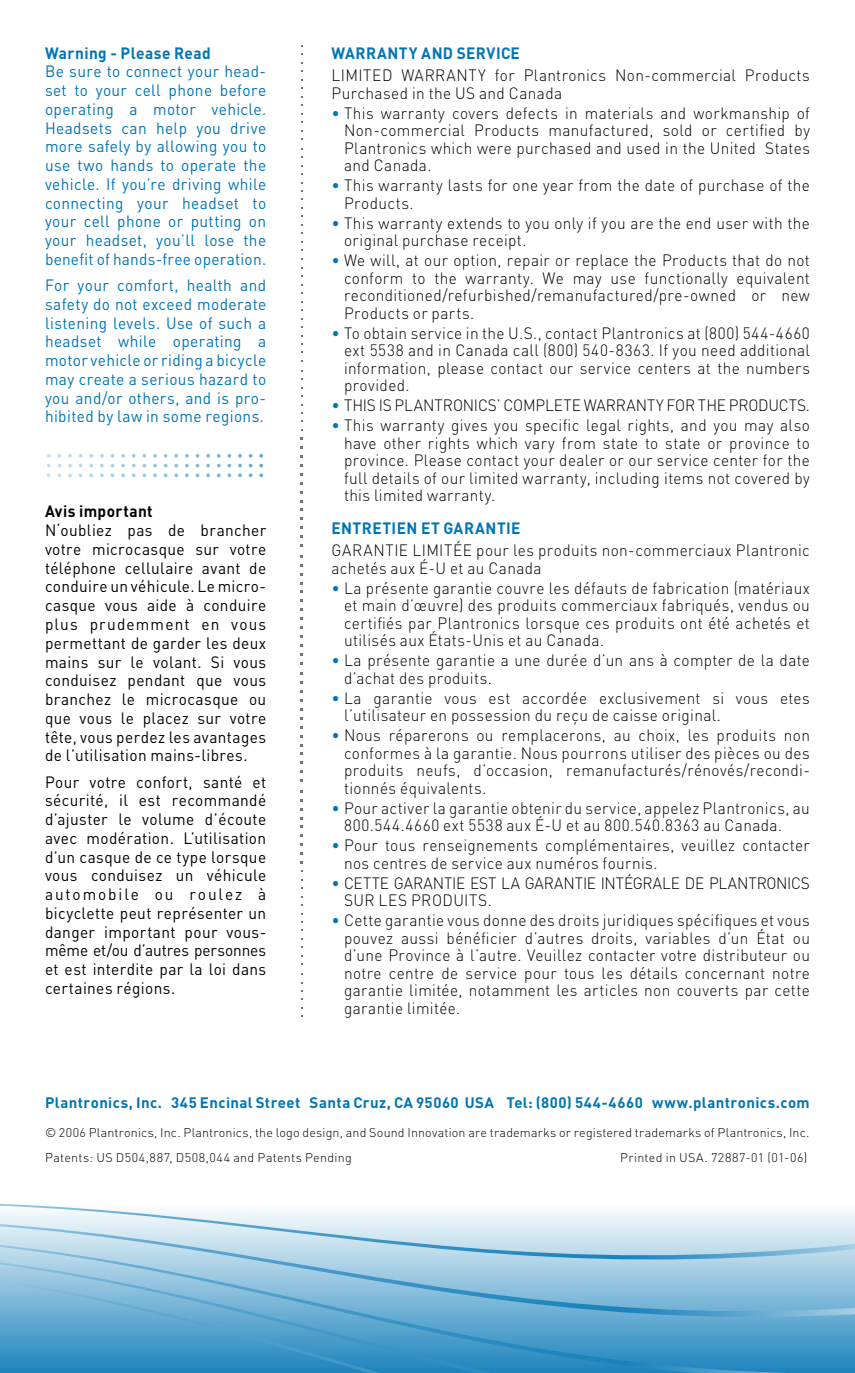
<style>
.page{position:relative;width:855px;height:1373px;background:#fff}
.page>*{position:absolute;margin:0;border:0;box-sizing:border-box;transform-origin:0 0}
.t1{font:300 16.25px/17.5px "DIN";letter-spacing:.025em;color:#000;scale:.95 1}
.t2{font:16.25px/18.8px "DIN";letter-spacing:.025em;color:#000;text-align:justify;scale:.95 1}
.t3{font:16.25px/18.8px "DIN";letter-spacing:.025em;color:#0074b4;text-align:justify;scale:.95 1}
.t4{font:300 16.25px/17.5px "DIN";letter-spacing:-.005em;color:#000;scale:.95 1}
.t5{font:700 16.25px "DIN";letter-spacing:.03em;color:#0074b4;scale:.95 1}
.t6{font:700 16.25px "DIN";letter-spacing:.025em;color:#000;scale:.95 1}
.t7{font:700 15px "DIN";letter-spacing:.03em;color:#0074b4}
.t8{font:300 12.5px/25px "DIN";letter-spacing:.015em;color:#000}
.t9{font:300 12.5px "DIN";letter-spacing:.035em;color:#000}
.s1{color:#0074b4}
</style>
<div class="page">
<svg style="left:0;top:1204px;width:855px;height:17px"></svg>
<svg style="left:0;top:1221px;width:855px;height:20px;background:#d3e7f2"></svg>
<svg style="left:0;top:1241px;width:855px;height:131px;background:#70b1d5"></svg>
<svg style="left:47px;top:454px;width:4px;height:4px"></svg>
<svg style="left:47px;top:464px;width:4px;height:3px"></svg>
<svg style="left:47px;top:473px;width:4px;height:4px"></svg>
<svg style="left:58px;top:454px;width:3px;height:4px"></svg>
<svg style="left:68px;top:454px;width:4px;height:4px"></svg>
<svg style="left:68px;top:464px;width:4px;height:3px"></svg>
<svg style="left:68px;top:473px;width:4px;height:4px"></svg>
<svg style="left:79px;top:454px;width:4px;height:4px"></svg>
<svg style="left:79px;top:473px;width:4px;height:4px"></svg>
<svg style="left:89px;top:454px;width:4px;height:4px"></svg>
<svg style="left:89px;top:464px;width:4px;height:3px"></svg>
<svg style="left:89px;top:473px;width:4px;height:4px"></svg>
<svg style="left:100px;top:454px;width:4px;height:4px"></svg>
<svg style="left:100px;top:464px;width:4px;height:3px"></svg>
<svg style="left:100px;top:473px;width:4px;height:4px"></svg>
<svg style="left:111px;top:454px;width:3px;height:4px"></svg>
<svg style="left:111px;top:473px;width:3px;height:4px"></svg>
<svg style="left:121px;top:454px;width:4px;height:4px"></svg>
<svg style="left:121px;top:464px;width:4px;height:3px"></svg>
<svg style="left:121px;top:473px;width:4px;height:4px"></svg>
<svg style="left:132px;top:454px;width:4px;height:4px"></svg>
<svg style="left:132px;top:464px;width:4px;height:3px"></svg>
<svg style="left:132px;top:473px;width:4px;height:4px"></svg>
<svg style="left:143px;top:454px;width:3px;height:4px"></svg>
<svg style="left:143px;top:473px;width:3px;height:4px"></svg>
<svg style="left:153px;top:454px;width:4px;height:4px"></svg>
<svg style="left:153px;top:464px;width:4px;height:3px"></svg>
<svg style="left:153px;top:473px;width:4px;height:4px"></svg>
<svg style="left:164px;top:454px;width:4px;height:4px"></svg>
<svg style="left:164px;top:464px;width:4px;height:3px"></svg>
<svg style="left:164px;top:473px;width:4px;height:4px"></svg>
<svg style="left:174px;top:454px;width:4px;height:4px"></svg>
<svg style="left:174px;top:464px;width:4px;height:3px"></svg>
<svg style="left:174px;top:473px;width:4px;height:4px"></svg>
<svg style="left:185px;top:454px;width:4px;height:4px"></svg>
<svg style="left:185px;top:464px;width:4px;height:3px"></svg>
<svg style="left:185px;top:473px;width:4px;height:4px"></svg>
<svg style="left:196px;top:454px;width:3px;height:4px"></svg>
<svg style="left:196px;top:473px;width:3px;height:4px"></svg>
<svg style="left:206px;top:454px;width:4px;height:4px"></svg>
<svg style="left:206px;top:464px;width:4px;height:3px"></svg>
<svg style="left:206px;top:473px;width:4px;height:4px"></svg>
<svg style="left:217px;top:454px;width:4px;height:4px"></svg>
<svg style="left:217px;top:464px;width:4px;height:3px"></svg>
<svg style="left:217px;top:473px;width:4px;height:4px"></svg>
<svg style="left:228px;top:454px;width:3px;height:4px"></svg>
<svg style="left:228px;top:473px;width:3px;height:4px"></svg>
<svg style="left:238px;top:454px;width:4px;height:4px"></svg>
<svg style="left:238px;top:464px;width:4px;height:3px"></svg>
<svg style="left:238px;top:473px;width:4px;height:4px"></svg>
<svg style="left:249px;top:454px;width:4px;height:4px"></svg>
<svg style="left:249px;top:464px;width:4px;height:3px"></svg>
<svg style="left:249px;top:473px;width:4px;height:4px"></svg>
<svg style="left:259px;top:454px;width:4px;height:4px"></svg>
<svg style="left:259px;top:464px;width:4px;height:3px"></svg>
<svg style="left:259px;top:473px;width:4px;height:4px"></svg>
<p class="t5" style="left:45px;top:42px;width:176px">Warning - Please Read</p>
<p class="t3" style="left:45px;top:62px;width:234px">Be sure to connect your head&shy;set to your cell phone before operating a motor vehicle.<br>Headsets can help you drive more safely by allowing you to use two hands to operate the vehicle. If you’re driving while connecting your headset to your cell phone or putting on your headset, you’ll lose the benefit of hands-free operation.</p>
<p class="t3" style="left:45px;top:275px;width:234px">For your comfort, health and safety do not exceed moderate listening levels. Use of such a headset while operating a motor vehicle or riding a bicycle may create a serious hazard to you and/or others, and is pro&shy;hibited by law in some regions.</p>
<p class="t6" style="left:45px;top:501px;width:115px">Avis important</p>
<p class="t2" style="left:45px;top:520px;width:234px">N‘oubliez pas de brancher votre microcasque sur votre téléphone cellulaire avant de conduire un véhicule. Le micro&shy;casque vous aide à conduire plus prudemment en vous permettant de garder les deux mains sur le volant. Si vous conduisez pendant que vous branchez le microcasque ou que vous le placez sur votre tête, vous perdez les avantages de l’utilisation mains-libres.</p>
<p class="t2" style="left:45px;top:772px;width:234px">Pour votre confort, santé et sécurité, il est recommandé d’ajuster le volume d’écoute avec modération. L’utilisation d’un casque de ce type lorsque vous conduisez un véhicule automobile ou roulez à bicyclette peut représenter un danger important pour vous&shy;même et/ou d’autres personnes et est interdite par la loi dans certaines régions.</p>
<p class="t5" style="left:332px;top:42px;width:200px">WARRANTY AND SERVICE</p>
<p class="t1" style="left:332px;top:66px;width:505px">LIMITED WARRANTY for Plantronics Non-commercial Products<br>Purchased in the US and Canada</p>
<p class="t1" style="left:344px;top:104px;width:492px;text-align:justify;text-indent:-12px"><span class="s1">•</span> This warranty covers defects in materials and workmanship of Non-commercial Products manufactured, sold or certified by Plantronics which were purchased and used in the United States and Canada.</p>
<p class="t1" style="left:344px;top:176px;width:492px;text-indent:-12px"><span class="s1">•</span> This warranty lasts for one year from the date of purchase of the<br>Products.</p>
<p class="t1" style="left:344px;top:214px;width:492px;text-indent:-12px"><span class="s1">•</span> This warranty extends to you only if you are the end user with the original purchase receipt.</p>
<p class="t1" style="left:344px;top:251px;width:492px;text-align:justify;text-indent:-12px"><span class="s1">•</span> We will, at our option, repair or replace the Products that do not conform to the warranty. We may use functionally equivalent reconditioned/refurbished/remanufactured/pre-owned or new Products or parts.</p>
<p class="t1" style="left:344px;top:324px;width:492px;text-align:justify;text-indent:-12px"><span class="s1">•</span> To obtain service in the U.S., contact Plantronics at (800) 544-4660 ext 5538 and in Canada call (800) 540-8363. If you need additional information, please contact our service centers at the numbers provided.</p>
<p class="t4" style="left:332px;top:396px;width:505px"><span class="s1">•</span> THIS IS PLANTRONICS’ COMPLETE WARRANTY FOR THE PRODUCTS.</p>
<p class="t1" style="left:344px;top:416px;width:492px;text-align:justify;text-indent:-12px"><span class="s1">•</span> This warranty gives you specific legal rights, and you may also have other rights which vary from state to state or province to province. Please contact your dealer or our service center for the full details of our limited warranty, including items not covered by this limited warranty.</p>
<p class="t5" style="left:332px;top:517px;width:201px">ENTRETIEN ET GARANTIE</p>
<p class="t1" style="left:332px;top:541px;width:505px">GARANTIE LIMITÉE pour les produits non-commerciaux Plantronic achetés aux É-U et au Canada</p>
<p class="t1" style="left:344px;top:579px;width:492px;text-align:justify;text-indent:-12px"><span class="s1">•</span> La présente garantie couvre les défauts de fabrication (matériaux et main d’œuvre) des produits commerciaux fabriqués, vendus ou certifiés par Plantronics lorsque ces produits ont été achetés et utilisés aux États-Unis et au Canada.</p>
<p class="t1" style="left:344px;top:651px;width:492px;text-indent:-12px"><span class="s1">•</span> La présente garantie a une durée d’un ans à compter de la date d’achat des produits.</p>
<p class="t1" style="left:344px;top:689px;width:492px;text-indent:-12px"><span class="s1">•</span> La garantie vous est accordée exclusivement si vous etes l’utilisateur en possession du reçu de caisse original.</p>
<p class="t1" style="left:344px;top:726px;width:492px;text-align:justify;text-indent:-12px"><span class="s1">•</span> Nous réparerons ou remplacerons, au choix, les produits non conformes à la garantie. Nous pourrons utiliser des pièces ou des produits neufs, d’occasion, remanufacturés/rénovés/recondi&shy;tionnés équivalents.</p>
<p class="t1" style="left:344px;top:799px;width:492px;text-indent:-12px"><span class="s1">•</span> Pour activer la garantie obtenir du service, appelez Plantronics, au<br>800.544.4660 ext 5538 aux É-U et au 800.540.8363 au Canada.</p>
<p class="t1" style="left:344px;top:836px;width:492px;text-indent:-12px"><span class="s1">•</span> Pour tous renseignements complémentaires, veuillez contacter nos centres de service aux numéros fournis.</p>
<p class="t4" style="left:344px;top:874px;width:492px;text-indent:-12px"><span class="s1">•</span> CETTE GARANTIE EST LA GARANTIE INTÉGRALE DE PLANTRONICS<br>SUR LES PRODUITS.</p>
<p class="t1" style="left:344px;top:911px;width:492px;text-align:justify;text-indent:-12px"><span class="s1">•</span> Cette garantie vous donne des droits juridiques spécifiques et vous pouvez aussi bénéficier d’autres droits, variables d’un État ou d’une Province à l’autre. Veuillez contacter votre distributeur ou notre centre de service pour tous les détails concernant notre garantie limitée, notamment les articles non couverts par cette garantie limitée.</p>
<p class="t7" style="left:45px;top:1092px;width:766px">Plantronics, Inc. 345 Encinal Street Santa Cruz, CA 95060 USA Tel: (800) 544-4660 www.plantronics.com</p>
<p class="t8" style="left:45px;top:1119px;width:766px">© 2006 Plantronics, Inc. Plantronics, the logo design, and Sound Innovation are trademarks or registered trademarks of Plantronics, Inc.<br>Patents: US D504,887, D508,044 and Patents Pending</p>
<p class="t9" style="left:620px;top:1149px;width:189px">Printed in USA. 72887-01 (01-06)</p>
</div>
